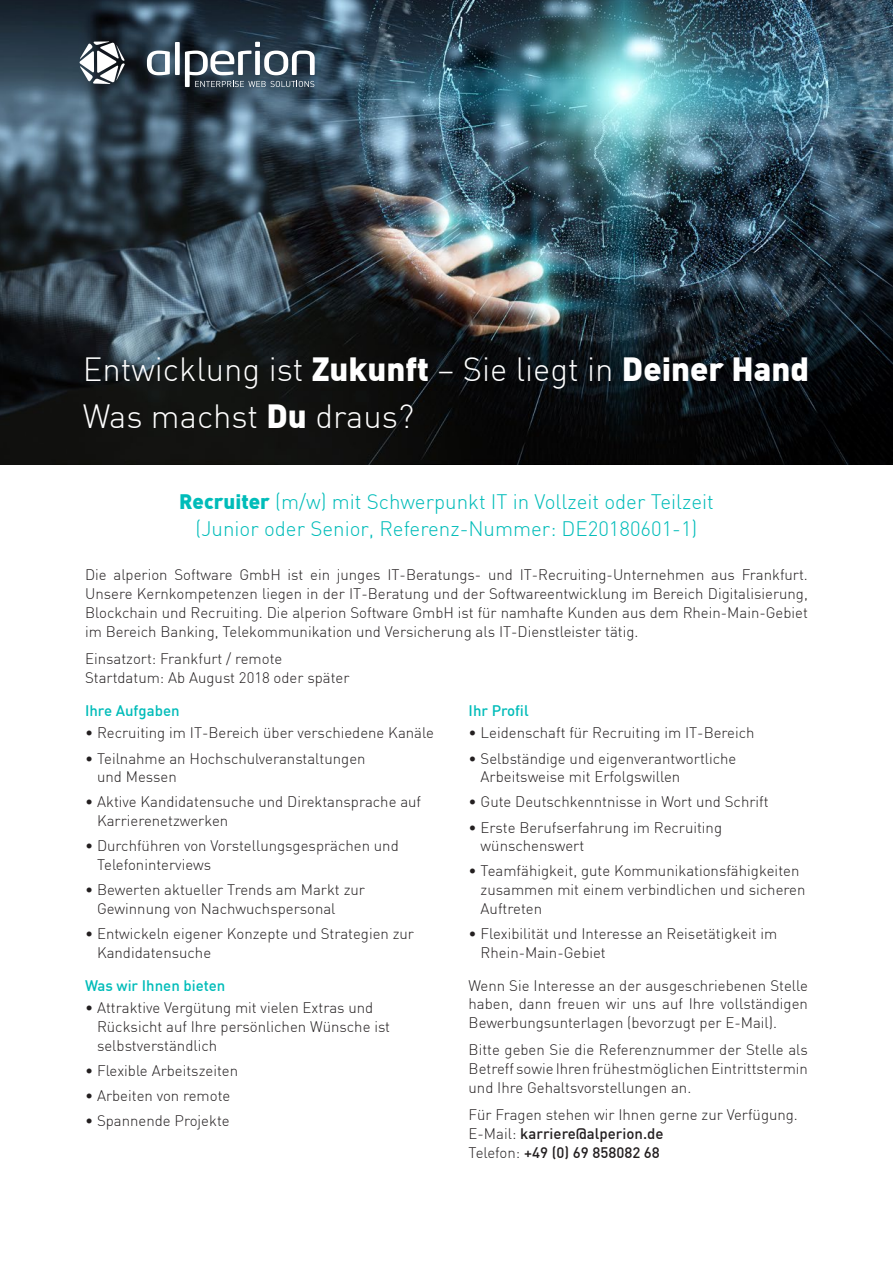
<style>
.page{position:relative;width:893px;height:1263px;background:#fff}
.page>*{position:absolute;margin:0;border:0;box-sizing:border-box;transform-origin:0 0}
.t1{font:300 32.85px/47px "DIN";color:#fff}
.t2{font:300 20.55px/27px "DIN";color:#00bcb9;text-align:center}
.t3{font:300 15px/18.8px "DIN";color:#231f20}
.t4{font:500 15px "DIN";color:#00bcb9}
.s1{font-weight:900}
.s2{font-weight:500}
</style>
<div class="page">
<img style="left:0;top:0;width:893px;height:464px">
<svg style="left:147px;top:42px;width:168px;height:45px"></svg>
<svg style="left:80px;top:41px;width:45px;height:43px"></svg>
<h1 class="t1" style="left:83px;top:345px;width:728px">Entwicklung ist <span class="s1">Zukunft</span> – Sie liegt in <span class="s1">Deiner Hand<br></span>Was machst <span class="s1">Du</span> draus?</h1>
<h2 class="t2" style="left:179px;top:488px;width:536px"><span class="s1">Recruiter</span> (m/w) mit Schwerpunkt IT in Vollzeit oder Teilzeit (Junior oder Senior, Referenz-Nummer: DE20180601-1)</h2>
<p class="t3" style="left:85px;top:565px;width:724px;text-align:justify">Die alperion Software GmbH ist ein junges IT-Beratungs- und IT-Recruiting-Unternehmen aus Frankfurt.<br>Unsere Kernkompetenzen liegen in der IT-Beratung und der Softwareentwicklung im Bereich Digitalisierung, Blockchain und Recruiting. Die alperion Software GmbH ist für namhafte Kunden aus dem Rhein-Main-Gebiet im Bereich Banking, Telekommunikation und Versicherung als IT-Dienstleister tätig.</p>
<p class="t3" style="left:85px;top:649px;width:266px">Einsatzort: Frankfurt / remote<br>Startdatum: Ab August 2018 oder später</p>
<p class="t4" style="left:85px;top:701px;width:96px">Ihre Aufgaben</p>
<p class="t3" style="left:85px;top:723px;width:350px">• Recruiting im IT-Bereich über verschiedene Kanäle</p>
<p class="t3" style="left:97px;top:749px;width:270px;text-indent:-12px">• Teilnahme an Hochschulveranstaltungen und Messen</p>
<p class="t3" style="left:97px;top:792px;width:326px;text-indent:-12px">• Aktive Kandidatensuche und Direktansprache auf<br>Karrierenetzwerken</p>
<p class="t3" style="left:97px;top:836px;width:303px;text-indent:-12px">• Durchführen von Vorstellungsgesprächen und<br>Telefoninterviews</p>
<p class="t3" style="left:97px;top:880px;width:269px;text-indent:-12px">• Bewerten aktueller Trends am Markt zur<br>Gewinnung von Nachwuchspersonal</p>
<p class="t3" style="left:97px;top:924px;width:318px;text-indent:-12px">• Entwickeln eigener Konzepte und Strategien zur<br>Kandidatensuche</p>
<p class="t4" style="left:85px;top:975px;width:142px">Was wir Ihnen bieten</p>
<p class="t3" style="left:97px;top:998px;width:295px;text-indent:-12px">• Attraktive Vergütung mit vielen Extras und<br>Rücksicht auf Ihre persönlichen Wünsche ist selbstverständlich</p>
<p class="t3" style="left:85px;top:1061px;width:155px">• Flexible Arbeitszeiten</p>
<p class="t3" style="left:85px;top:1086px;width:147px">• Arbeiten von remote</p>
<p class="t3" style="left:85px;top:1111px;width:146px">• Spannende Projekte</p>
<p class="t4" style="left:469px;top:701px;width:62px">Ihr Profil</p>
<p class="t3" style="left:469px;top:723px;width:287px">• Leidenschaft für Recruiting im IT-Bereich</p>
<p class="t3" style="left:481px;top:749px;width:257px;text-indent:-12px">• Selbständige und eigenverantwortliche<br>Arbeitsweise mit Erfolgswillen</p>
<p class="t3" style="left:469px;top:792px;width:302px">• Gute Deutschkenntnisse in Wort und Schrift</p>
<p class="t3" style="left:481px;top:818px;width:243px;text-indent:-12px">• Erste Berufserfahrung im Recruiting wünschenswert</p>
<p class="t3" style="left:481px;top:861px;width:326px;text-indent:-12px">• Teamfähigkeit, gute Kommunikationsfähigkeiten zusammen mit einem verbindlichen und sicheren<br>Auftreten</p>
<p class="t3" style="left:481px;top:924px;width:298px;text-indent:-12px">• Flexibilität und Interesse an Reisetätigkeit im<br>Rhein-Main-Gebiet</p>
<p class="t3" style="left:469px;top:975px;width:341px;text-align:justify">Wenn Sie Interesse an der ausgeschriebenen Stelle haben, dann freuen wir uns auf Ihre vollständigen Bewerbungsunterlagen (bevorzugt per E-Mail).</p>
<p class="t3" style="left:469px;top:1040px;width:341px;text-align:justify">Bitte geben Sie die Referenznummer der Stelle als Betreff sowie Ihren frühestmöglichen Eintrittstermin und Ihre Gehaltsvorstellungen an.</p>
<p class="t3" style="left:469px;top:1105px;width:331px">Für Fragen stehen wir Ihnen gerne zur Verfügung.<br>E-Mail: <span class="s2">karriere@alperion.de<br></span>Telefon: <span class="s2">+49 (0) 69 858082 68</span></p>
</div>
